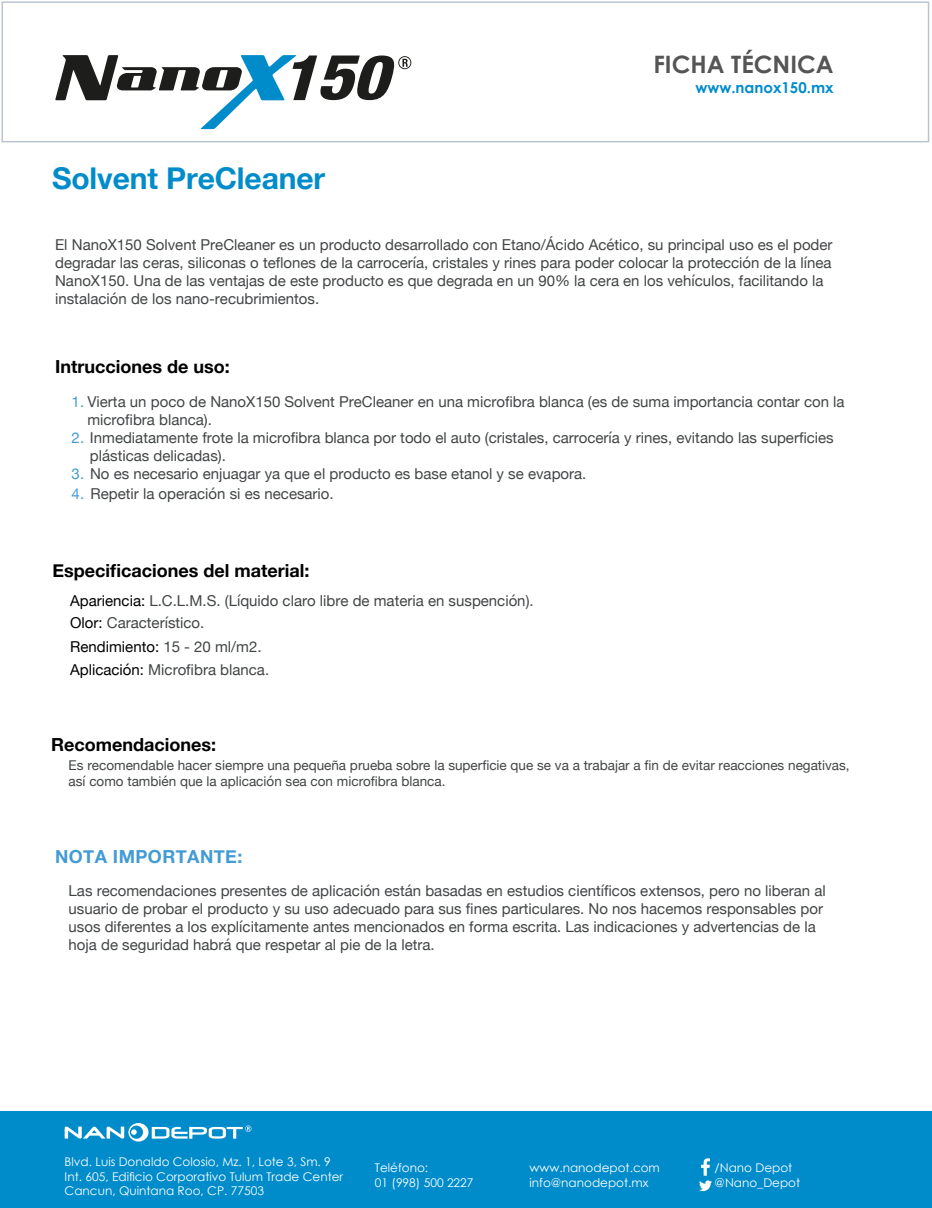
<style>
.page{position:relative;width:932px;height:1208px;background:#fff}
.page>*{position:absolute;margin:0;border:0;box-sizing:border-box;transform-origin:0 0}
.t1{font:700 30px "Helvetica Neue";letter-spacing:-.005em;color:#008ccb}
.t2{font:700 24px "Century Gothic";color:#555556}
.t3{font:700 18px "Helvetica Neue";color:#000}
.t4{font:700 18px "Helvetica Neue";letter-spacing:.025em;color:#429bd4}
.t5{font:15px/18px "Helvetica Neue";color:#424546}
.t6{font:700 15px "Century Gothic";color:#008ccb}
.t7{font:13.5px/16.2px "Helvetica Neue";color:#424546}
.t8{font:12px/14.4px "Century Gothic";color:#fff}
.s1{color:#429bd4}
.s2{color:#000}
</style>
<div class="page">
<div style="left:0;top:1111px;width:931px;height:97px;background:#008ccb"></div>
<svg style="left:699px;top:1158px;width:12px;height:33px"></svg>
<svg style="left:65px;top:1123px;width:186px;height:18px"></svg>
<svg style="left:55px;top:55px;width:356px;height:74px"></svg>
<h2 class="t2" style="left:653px;top:46px;width:181px">FICHA TÉCNICA</h2>
<h1 class="t1" style="left:52px;top:155px;width:274px">Solvent PreCleaner</h1>
<p class="t6" style="left:695px;top:76px;width:139px">www.nanox150.mx</p>
<p class="t5" style="left:55px;top:237px;width:778px">El NanoX150 Solvent PreCleaner es un producto desarrollado con Etano/Ácido Acético, su principal uso es el poder degradar las ceras, siliconas o teflones de la carrocería, cristales y rines para poder colocar la protección de la línea NanoX150. Una de las ventajas de este producto es que degrada en un 90% la cera en los vehículos, facilitando la instalación de los nano-recubrimientos.</p>
<p class="t3" style="left:55px;top:352px;width:176px">Intrucciones de uso:</p>
<p class="t5" style="left:87px;top:394px;width:758px;text-indent:-16px"><span class="s1">1.</span> Vierta un poco de NanoX150 Solvent PreCleaner en una microfibra blanca (es de suma importancia contar con la microfibra blanca).</p>
<p class="t5" style="left:90px;top:430px;width:745px;text-indent:-18px"><span class="s1">2.</span> Inmediatamente frote la microfibra blanca por todo el auto (cristales, carrocería y rines, evitando las superficies plásticas delicadas).</p>
<p class="t5" style="left:72px;top:466px;width:516px"><span class="s1">3.</span> No es necesario enjuagar ya que el producto es base etanol y se evapora.</p>
<p class="t5" style="left:72px;top:485px;width:263px"><span class="s1">4.</span> Repetir la operación si es necesario.</p>
<p class="t3" style="left:52px;top:556px;width:258px">Especificaciones del material:</p>
<p class="t5" style="left:70px;top:590px;width:465px;line-height:22.2px"><span class="s2">Apariencia:</span> L.C.L.M.S. (Líquido claro libre de materia en suspención).<br><span class="s2">Olor:</span> Característico.</p>
<p class="t5" style="left:70px;top:635px;width:200px;line-height:23.7px"><span class="s2">Rendimiento:</span> 15 - 20 ml/m2.<br><span class="s2">Aplicación:</span> Microfibra blanca.</p>
<p class="t3" style="left:51px;top:730px;width:166px">Recomendaciones:</p>
<p class="t7" style="left:69px;top:758px;width:782px">Es recomendable hacer siempre una pequeña prueba sobre la superficie que se va a trabajar a fin de evitar reacciones negativas, así como también que la aplicación sea con microfibra blanca.</p>
<p class="t4" style="left:55px;top:842px;width:189px">NOTA IMPORTANTE:</p>
<p class="t5" style="left:69px;top:882px;width:758px">Las recomendaciones presentes de aplicación están basadas en estudios científicos extensos, pero no liberan al usuario de probar el producto y su uso adecuado para sus fines particulares. No nos hacemos responsables por usos diferentes a los explícitamente antes mencionados en forma escrita. Las indicaciones y advertencias de la hoja de seguridad habrá que respetar al pie de la letra.</p>
<p class="t8" style="left:65px;top:1154px;width:280px">Blvd. Luis Donaldo Colosio, Mz. 1, Lote 3, Sm. 9<br>Int. 605, Edificio Corporativo Tulum Trade Center<br>Cancun, Quintana Roo, CP. 77503</p>
<p class="t8" style="left:375px;top:1160px;width:100px">Teléfono:<br>01 (998) 500 2227</p>
<p class="t8" style="left:529px;top:1160px;width:132px">www.nanodepot.com info@nanodepot.mx</p>
<p class="t8" style="left:714px;top:1160px;width:87px">/Nano Depot @Nano_Depot</p>
</div>
